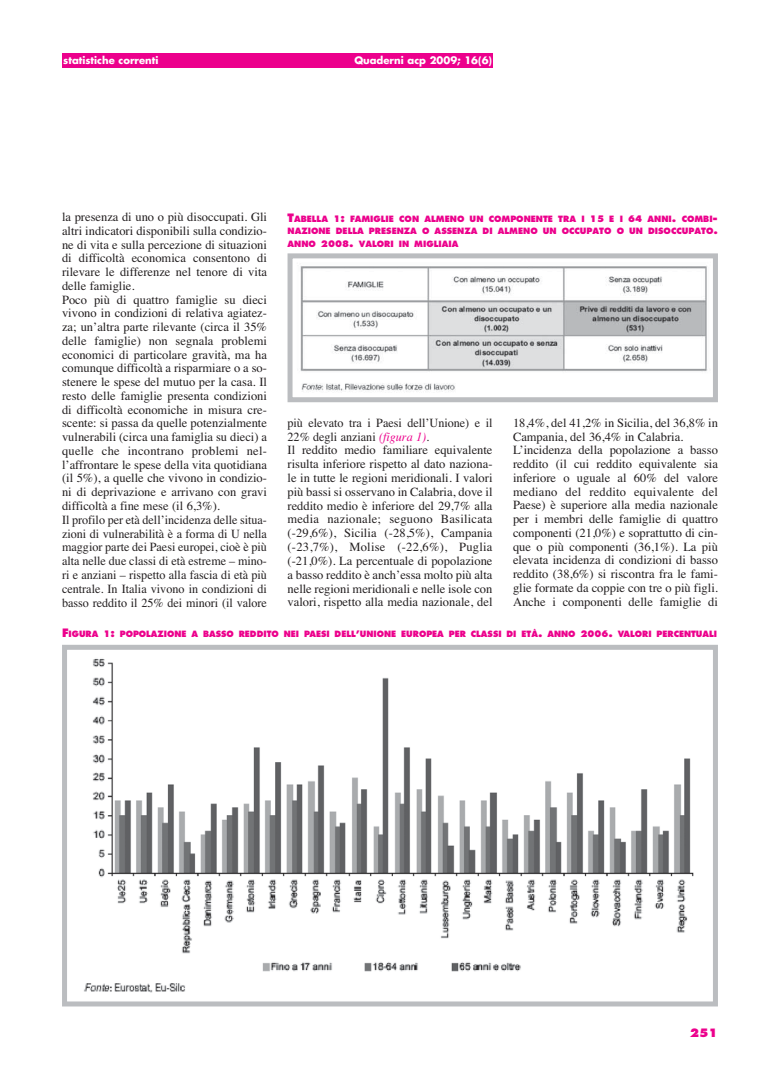
<style>
.page{position:relative;width:780px;height:1088px;background:#fff}
.page>*{position:absolute;margin:0;border:0;box-sizing:border-box;transform-origin:0 0}
.t1{font:12.5px/13.8px "Times";color:#231f20}
.t2{font:800 11.25px "Futura";color:#ec008c}
.t3{font:700 10px "Futura";color:#fff}
.t4{font:800 8.5px/12.5px "Futura";color:#ec008c;text-align:justify}
.t5{font:800 8.5px "Futura";color:#ec008c;scale:.96 1}
.s1{font-size:11.25px}
.s2{font-size:8.75px}
.s3{font-style:italic;color:#ec008c}
</style>
<div class="page">
<div style="left:62px;top:53px;width:225px;height:14px;background:#ec008c"></div>
<div style="left:287px;top:53px;width:206px;height:14px;background:#ec008c"></div>
<img style="left:300px;top:266px;width:408px;height:126px">
<div style="left:287px;top:253px;width:431px;height:149px;border:5px solid #bbbdc0"></div>
<img style="left:84px;top:658px;width:610px;height:335px">
<div style="left:62px;top:645px;width:656px;height:361px;border:5px solid #bbbdc0"></div>
<p class="t3" style="left:63px;top:56px;width:97px">statistiche correnti</p>
<p class="t3" style="left:354px;top:56px;width:139px">Quaderni acp 2009; 16(6)</p>
<p class="t1" style="left:62px;top:211px;width:206px">la presenza di uno o più disoccupati. Gli altri indicatori disponibili sulla condizio&shy;ne di vita e sulla percezione di situazioni di difficoltà economica consentono di rilevare le differenze nel tenore di vita delle famiglie.<br>Poco più di quattro famiglie su dieci vivono in condizioni di relativa agia tez - za; un’al tra parte rilevante (circa il 35% delle famiglie) non segnala problemi economici di particolare gravità, ma ha co munque difficoltà a risparmiare o a so - stenere le spese del mutuo per la casa. Il resto delle famiglie presenta condizioni di difficoltà economiche in misura cre&shy;scente: si passa da quelle potenzialmente vul nerabili (circa una famiglia su dieci) a quelle che incontrano problemi nel - l’affrontare le spese della vita quotidiana (il 5%), a quelle che vivono in condizio&shy;ni di deprivazione e arrivano con gravi difficoltà a fine mese (il 6,3%).<br>Il profilo per età dell’incidenza delle si tua - zioni di vulnerabilità è a forma di U nella maggior parte dei Paesi europei, cioè è più alta nelle due classi di età e streme – mino&shy;ri e anziani – rispetto alla fascia di età più centrale. In Italia vivono in condizioni di basso reddito il 25% dei minori (il valore</p>
<p class="t4" style="left:287px;top:213px;width:432px"><span class="s1">T</span>ABELLA <span class="s2">1</span><span class="s1">:</span> FAMIGLIE CON ALMENO UN COMPONENTE TRA I <span class="s2">15</span> E I <span class="s2">64</span> ANNI<span class="s1">.</span> COMBI<span class="s1">-</span>NAZIONE DELLA PRESENZA O ASSENZA DI ALMENO UN OCCUPATO O UN DISOCCUPATO<span class="s1">.<br></span>ANNO <span class="s2">2008</span><span class="s1">.</span> VALORI IN MIGLIAIA</p>
<p class="t5" style="left:62px;top:630px;width:684px"><span class="s1">F</span>IGURA <span class="s2">1</span><span class="s1">:</span> POPOLAZIONE A BASSO REDDITO NEI PAESI DELL<span class="s2">’</span>UNIONE EUROPEA PER CLASSI DI ETÀ<span class="s1">.</span> ANNO <span class="s2">2006</span><span class="s1">.</span> VALORI PERCENTUALI</p>
<p class="t1" style="left:287px;top:417px;width:206px">più elevato tra i Paesi dell’Unione) e il 22% degli anziani <span class="s3">(figura 1)</span>.<br>Il reddito medio familiare equivalente risulta inferiore rispetto al dato naziona&shy;le in tutte le regioni meridionali. I valori più bassi si osservano in Calabria, dove il reddito medio è inferiore del 29,7% alla media nazionale; seguono Basilicata (-29,6%), Sicilia (-28,5%), Campania (-23,7%), Molise (-22,6%), Puglia (-21,0%). La percentuale di popolazione a basso reddito è anch’essa molto più alta nelle regioni meridionali e nelle isole con valori, rispetto alla media nazionale, del</p>
<p class="t1" style="left:513px;top:417px;width:206px">18,4%, del 41,2% in Sicilia, del 36,8% in Campania, del 36,4% in Calabria.<br>L’incidenza della popolazione a basso reddito (il cui reddito equivalente sia inferiore o uguale al 60% del valore mediano del reddito equivalente del Paese) è superiore alla media nazionale per i membri delle famiglie di quattro componenti (21,0%) e soprattutto di cin&shy;que o più componenti (36,1%). La più elevata incidenza di condizioni di basso reddito (38,6%) si riscontra fra le fami&shy;glie formate da coppie con tre o più figli.<br>Anche i componenti delle famiglie di</p>
<p class="t2" style="left:689px;top:1028px;width:30px">251</p>
</div>
